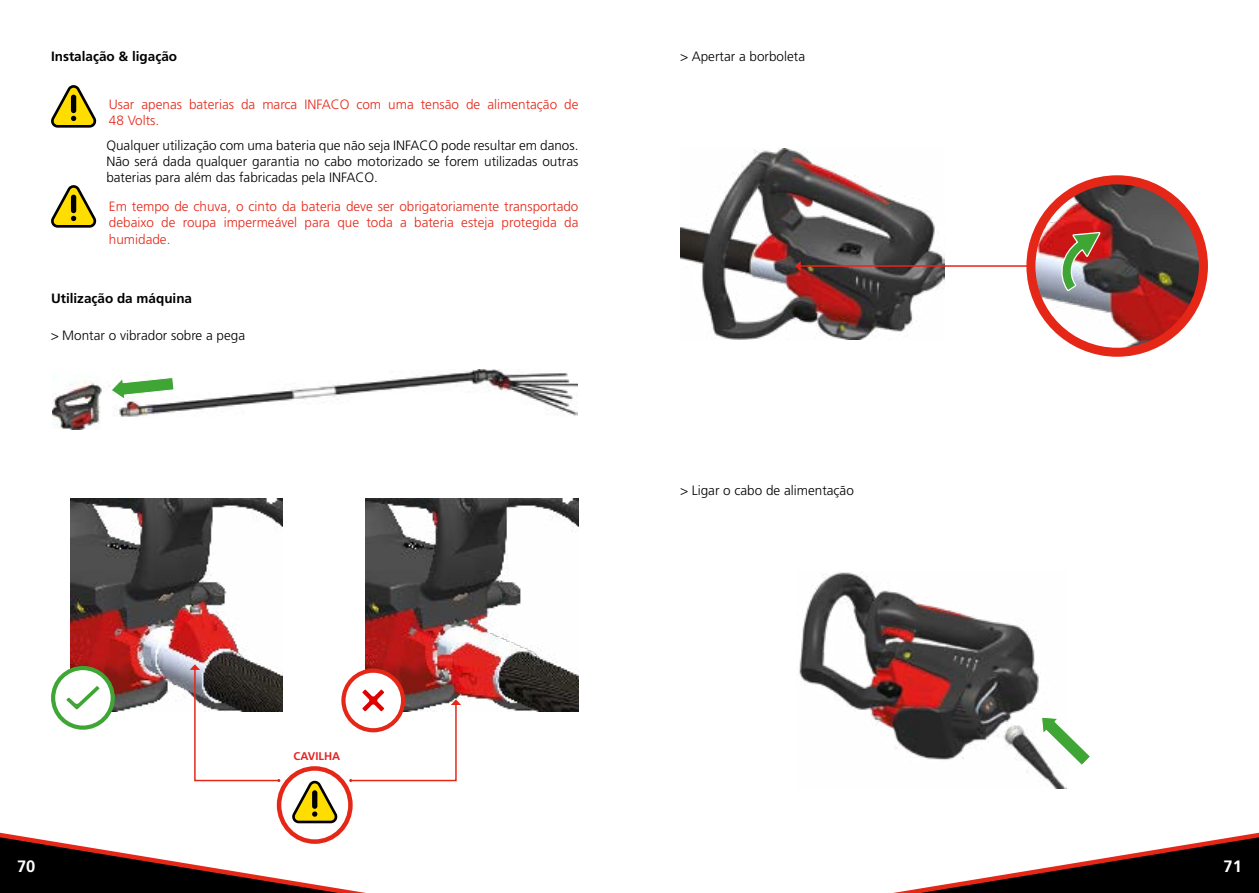
<style>
.page{position:relative;width:1259px;height:893px;background:#fff}
.page>*{position:absolute;margin:0;border:0;box-sizing:border-box;transform-origin:0 0}
.t1{font:700 16.5px "Frutiger Pro";color:#fff}
.t2{font:300 13.5px/16.2px "Frutiger Pro";color:#000;text-align:justify}
.t3{font:300 13.5px/16.2px "Frutiger Pro";color:#e52718}
.t4{font:700 13.5px "Frutiger Pro";color:#000}
.t5{font:700 11.25px "Frutiger Pro";color:#e52321}
</style>
<div class="page">
<svg style="left:893px;top:832px;width:366px;height:61px"></svg>
<svg style="left:0;top:820px;width:366px;height:73px"></svg>
<img style="left:366px;top:498px;width:212px;height:213px">
<img style="left:70px;top:498px;width:213px;height:213px">
<svg style="left:53px;top:668px;width:60px;height:60px"></svg>
<div style="left:51px;top:666px;width:64px;height:64px;border:4px solid #3fa535;border-radius:50%"></div>
<svg style="left:57px;top:676px;width:52px;height:43px"></svg>
<svg style="left:343px;top:671px;width:60px;height:59px"></svg>
<div style="left:341px;top:669px;width:64px;height:63px;border:4px solid #e52718;border-radius:50%"></div>
<svg style="left:292px;top:781px;width:46px;height:42px"></svg>
<div style="left:312px;top:790px;width:5px;height:19px;background:#000;border-radius:3px"></div>
<div style="left:277px;top:766px;width:76px;height:78px;border:4px solid #e52718;border-radius:50%"></div>
<svg style="left:349px;top:682px;width:112px;height:100px"></svg>
<svg style="left:190px;top:664px;width:90px;height:118px"></svg>
<img style="left:680px;top:149px;width:264px;height:190px">
<img style="left:1031px;top:180px;width:172px;height:172px;border-radius:86px">
<div style="left:1026px;top:175px;width:182px;height:182px;border:9px solid #e52718;border-radius:50%"></div>
<svg style="left:1059px;top:231px;width:42px;height:61px;background:#907b62"></svg>
<hr style="left:800px;top:265px;width:228px;height:2px;background:#e52718">
<svg style="left:795px;top:261px;width:5px;height:10px"></svg>
<img style="left:797px;top:572px;width:269px;height:216px">
<svg style="left:1040px;top:716px;width:50px;height:50px"></svg>
<img style="left:52px;top:369px;width:525px;height:61px">
<svg style="left:110px;top:369px;width:65px;height:36px"></svg>
<svg style="left:51px;top:85px;width:45px;height:43px"></svg>
<div style="left:71px;top:95px;width:5px;height:18px;background:#000;border-radius:3px"></div>
<svg style="left:51px;top:185px;width:45px;height:43px"></svg>
<div style="left:71px;top:195px;width:5px;height:18px;background:#000;border-radius:3px"></div>
<p class="t4" style="left:51px;top:49px;width:128px">Instalação &amp; ligação</p>
<p class="t3" style="left:109px;top:96px;width:471px">Usar apenas baterias da marca INFACO com uma tensão de alimentação de<br>48 Volts.</p>
<p class="t2" style="left:106px;top:137px;width:473px">Qualquer utilização com uma bateria que não seja INFACO pode resultar em danos.<br>Não será dada qualquer garantia no cabo motorizado se forem utilizadas outras baterias para além das fabricadas pela INFACO.</p>
<p class="t3" style="left:109px;top:198px;width:471px;text-align:justify">Em tempo de chuva, o cinto da bateria deve ser obrigatoriamente transportado debaixo de roupa impermeável para que toda a bateria esteja protegida da humidade.</p>
<p class="t4" style="left:51px;top:290px;width:143px">Utilização da máquina</p>
<p class="t2" style="left:51px;top:328px;width:196px">&gt; Montar o vibrador sobre a pega</p>
<p class="t5" style="left:294px;top:749px;width:48px">CAVILHA</p>
<p class="t2" style="left:680px;top:48px;width:126px">&gt; Apertar a borboleta</p>
<p class="t2" style="left:680px;top:482px;width:175px">&gt; Ligar o cabo de alimentação</p>
<p class="t1" style="left:17px;top:856px;width:20px">70</p>
<p class="t1" style="left:1223px;top:856px;width:20px">71</p>
</div>
